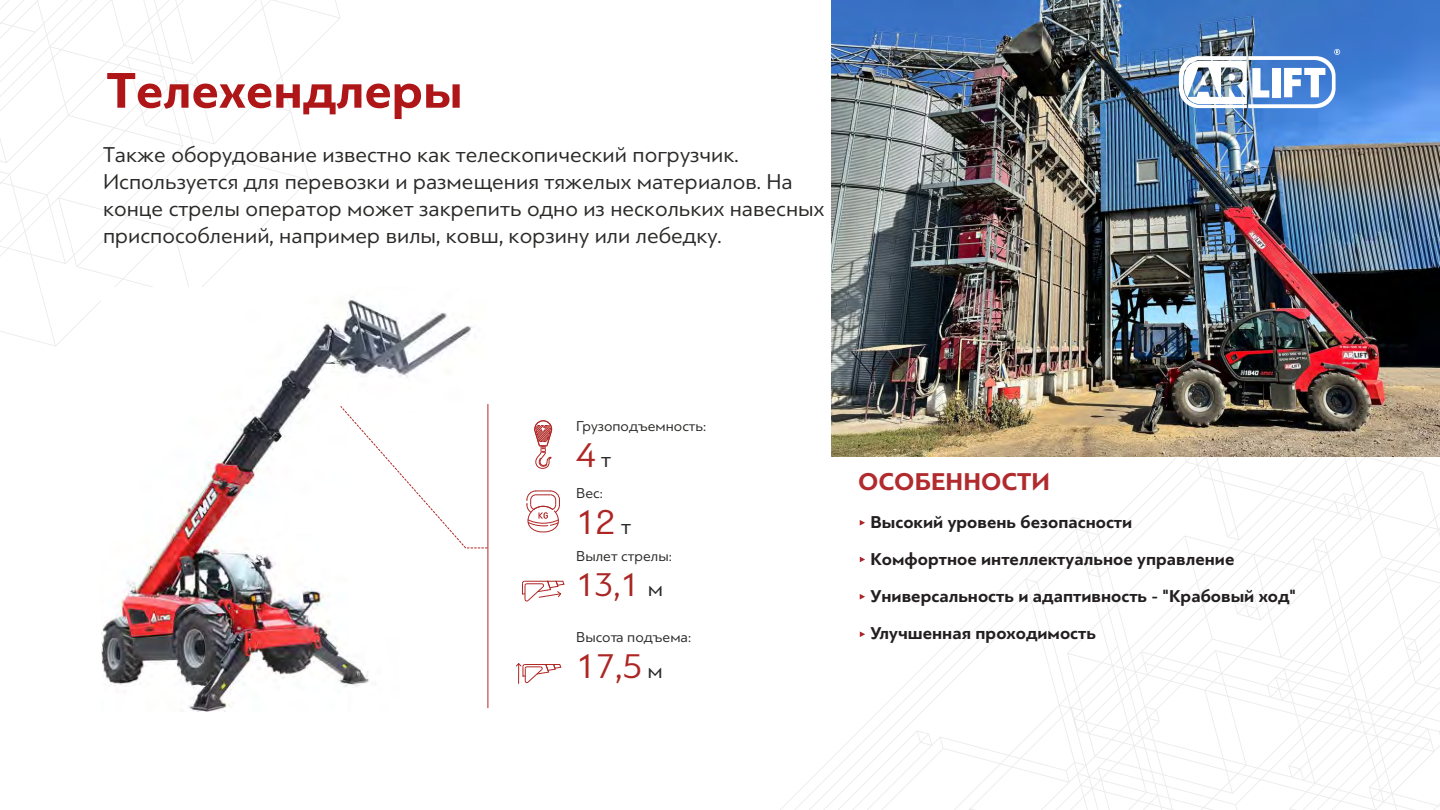
<style>
.page{position:relative;width:1440px;height:810px;background:#fff}
.page>*{position:absolute;margin:0;border:0;box-sizing:border-box;transform-origin:0 0}
.t1{font:700 52.5px "PF Bague Sans Pro";color:#ae1618}
.t2{font:36px "PF Bague Sans Pro";color:#ae2624}
.t3{font:34.5px "PF Bague Sans Pro";color:#a82623}
.t4{font:700 25.5px "PF Bague Sans Pro";color:#b12a2e}
.t5{font:22.5px/27px "PF Bague Sans Pro";color:#2b2a29}
.t6{font:700 18px/37px "PF Bague Sans Pro";color:#231f20}
.t7{font:15px "PF Bague Sans Pro";color:#2b2a29}
.s1{font-size:22.5px;color:#2b2a29}
</style>
<div class="page">
<svg style="left:780px;top:149px;width:660px;height:661px"></svg>
<img style="left:832px;top:1px;width:607px;height:456px">
<svg style="left:0;top:0;width:340px;height:346px"></svg>
<svg style="left:534px;top:420px;width:18px;height:49px"></svg>
<svg style="left:526px;top:490px;width:34px;height:43px"></svg>
<svg style="left:522px;top:581px;width:43px;height:21px"></svg>
<svg style="left:516px;top:663px;width:45px;height:20px"></svg>
<img style="left:102px;top:287px;width:371px;height:425px">
<svg style="left:340px;top:405px;width:148px;height:144px"></svg>
<hr style="left:488px;top:404px;width:1px;height:304px;background:#ae2624">
<svg style="left:860px;top:631px;width:5px;height:6px"></svg>
<svg style="left:860px;top:520px;width:5px;height:6px"></svg>
<svg style="left:860px;top:557px;width:5px;height:5px"></svg>
<svg style="left:860px;top:594px;width:5px;height:5px"></svg>
<img style="left:1179px;top:49px;width:161px;height:59px">
<h1 class="t1" style="left:107px;top:59px;width:358px">Телехендлеры</h1>
<p class="t5" style="left:103px;top:141px;width:723px">Также оборудование известно как телескопический погрузчик.<br>Используется для перевозки и размещения тяжелых материалов. На конце стрелы оператор может закрепить одно из нескольких навесных приспособлений, например вилы, ковш, корзину или лебедку.</p>
<p class="t7" style="left:576px;top:418px;width:132px">Грузоподъемность:</p>
<h2 class="t2" style="left:576px;top:435px;width:37px">4 <span class="s1">т</span></h2>
<p class="t7" style="left:576px;top:484px;width:28px">Вес:</p>
<h2 class="t2" style="left:576px;top:501px;width:56px">12 <span class="s1">т</span></h2>
<p class="t7" style="left:576px;top:547px;width:97px">Вылет стрелы:</p>
<h3 class="t3" style="left:576px;top:564px;width:88px">13,1 <span class="s1">м</span></h3>
<p class="t7" style="left:576px;top:628px;width:117px">Высота подъема:</p>
<h2 class="t2" style="left:576px;top:645px;width:88px">17,5 <span class="s1">м</span></h2>
<p class="t4" style="left:858px;top:467px;width:194px">ОСОБЕННОСТИ</p>
<p class="t6" style="left:870px;top:504px;width:427px">Высокий уровень безопасности<br>Комфортное интеллектуальное управление Универсальность и адаптивность - "Крабовый ход" Улучшенная проходимость</p>
</div>
